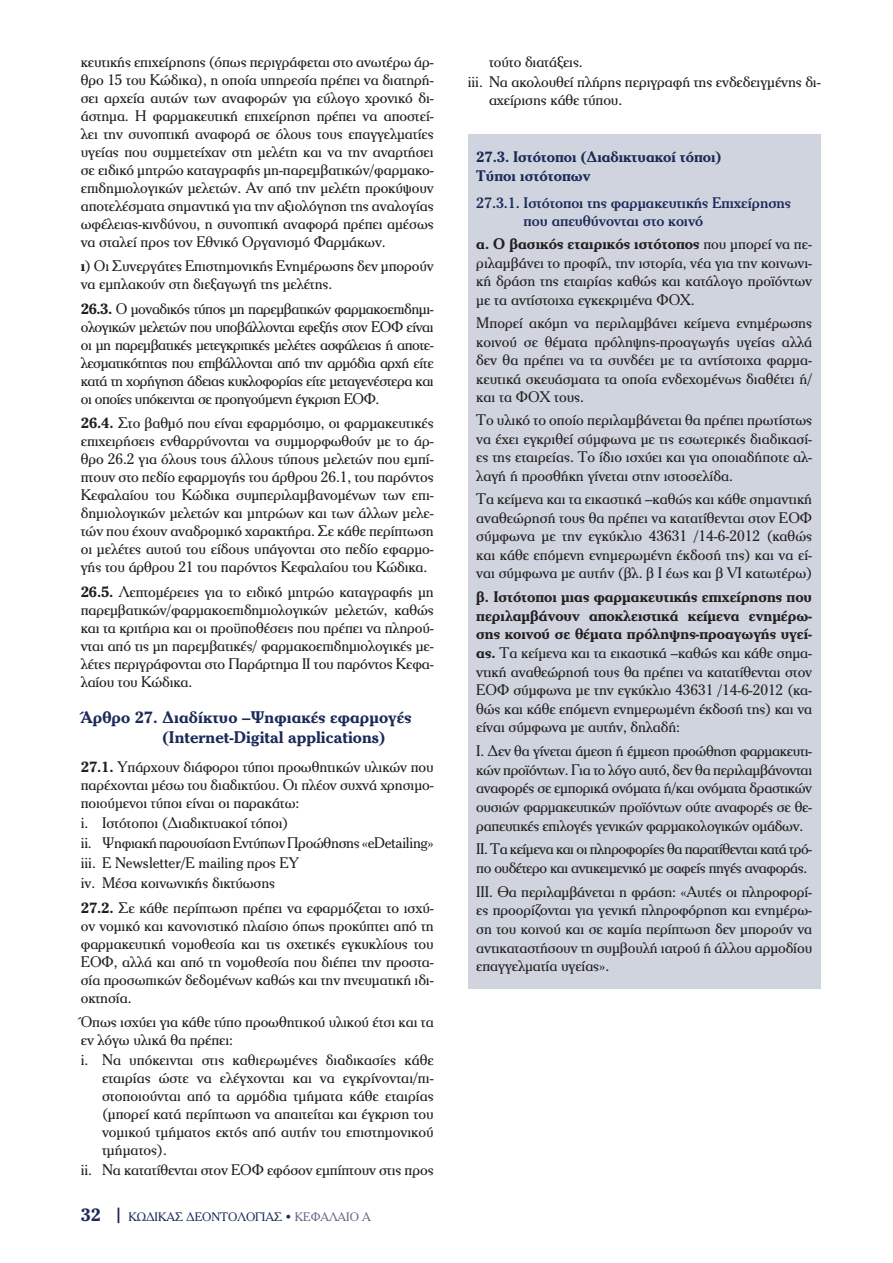
<style>
.page{position:relative;width:893px;height:1263px;background:#fff}
.page>*{position:absolute;margin:0;border:0;box-sizing:border-box;transform-origin:0 0}
.t1{font:700 16.5px/19.8px "PF Cheltenham";color:#1b2a58}
.t2{font:15px/18px "PF Cheltenham";letter-spacing:-.005em;color:#231f20;text-align:justify}
.t3{font:15px/18.6px "PF Cheltenham";letter-spacing:-.03em;color:#231f20}
.t4{font:500 15px/18.6px "PF Cheltenham";letter-spacing:-.005em;color:#1b2a58}
.t5{font:700 15px/18.6px "PF Cheltenham";letter-spacing:-.005em;color:#1b2a58}
.t6{font:12px "PF Cheltenham";color:#1b2a58}
.s1{font-weight:700}
.s2{font-weight:700;font-size:18px}
.s3{color:#656587}
</style>
<div class="page">
<div style="left:468px;top:134px;width:353px;height:854px;background:#cfd4de"></div>
<p class="t2" style="left:81px;top:53px;width:354px">κευτικής επιχείρησης (όπως περιγράφεται στο ανωτέρω άρ&shy;θρο 15 του Κώδικα), η οποία υπηρεσία πρέπει να διατηρή&shy;σει αρχεία αυτών των αναφορών για εύλογο χρονικό δι&shy;άστηµα. Η φαρµακευτική επιχείρηση πρέπει να αποστεί&shy;λει την συνοπτική αναφορά σε όλους τους επαγγελµατίες υγείας που συµµετείχαν στη µελέτη και να την αναρτήσει σε ειδικό µητρώο καταγραφής µη-παρεµβατικών/φαρµακο&shy;επιδηµιολογικών µελετών. Αν από την µελέτη προκύψουν αποτελέσµατα σηµαντικά για την αξιολόγηση της αναλογίας ωφέλειας-κινδύνου, η συνοπτική αναφορά πρέπει αµέσως να σταλεί προς τον Εθνικό Οργανισµό Φαρµάκων.</p>
<p class="t2" style="left:81px;top:257px;width:354px"><span class="s1">ι</span>) Οι Συνεργάτες Επιστηµονικής Ενηµέρωσης δεν µπορούν να εµπλακούν στη διεξαγωγή της µελέτης.</p>
<p class="t2" style="left:81px;top:299px;width:354px"><span class="s1">26.3.</span> Ο µοναδικός τύπος µη παρεµβατικών φαρµακοεπιδηµι&shy;ολογικών µελετών που υποβάλλονται εφεξής στον ΕΟΦ είναι οι µη παρεµβατικές µετεγκριτικές µελέτες ασφάλειας ή αποτε&shy;λεσµατικότητας που επιβάλλονται από την αρµόδια αρχή είτε κατά τη χορήγηση άδειας κυκλοφορίας είτε µεταγενέστερα και οι οποίες υπόκεινται σε προηγούµενη έγκριση ΕΟΦ.</p>
<p class="t2" style="left:81px;top:414px;width:354px"><span class="s1">26.4.</span> Στο βαθµό που είναι εφαρµόσιµο, οι φαρµακευτικές επιχειρήσεις ενθαρρύνονται να συµµορφωθούν µε το άρ&shy;θρο 26.2 για όλους τους άλλους τύπους µελετών που εµπί&shy;πτουν στο πεδίο εφαρµογής του άρθρου 26.1, του παρόντος Κεφαλαίου του Κώδικα συµπεριλαµβανοµένων των επι&shy;δηµιολογικών µελετών και µητρώων και των άλλων µελε&shy;τών που έχουν αναδροµικό χαρακτήρα. Σε κάθε περίπτωση οι µελέτες αυτού του είδους υπάγονται στο πεδίο εφαρµο&shy;γής του άρθρου 21 του παρόντος Κεφαλαίου του Κώδικα.</p>
<p class="t2" style="left:81px;top:582px;width:354px"><span class="s1">26.5.</span> Λεπτοµέρειες για το ειδικό µητρώο καταγραφής µη παρεµβατικών/φαρµακοεπιδηµιολογικών µελετών, καθώς και τα κριτήρια και οι προϋποθέσεις που πρέπει να πληρού&shy;νται από τις µη παρεµβατικές/ φαρµακοεπιδηµιολογικές µε&shy;λέτες περιγράφονται στο Παράρτηµα ΙΙ του παρόντος Κεφα&shy;λαίου του Κώδικα.</p>
<p class="t1" style="left:162px;top:707px;width:251px;text-indent:-81px">Άρθρο 27. ∆ιαδίκτυο –Ψηφιακές εφαρµογές (Internet-Digital applications)</p>
<p class="t2" style="left:81px;top:757px;width:354px"><span class="s1">27.1.</span> Υπάρχουν διάφοροι τύποι προωθητικών υλικών που παρέχονται µέσω του διαδικτύου. Οι πλέον συχνά χρησιµο&shy;ποιούµενοι τύποι είναι οι παρακάτω:</p>
<p class="t2" style="left:81px;top:812px;width:354px;line-height:20.1px;text-align:left">i. Ιστότοποι (∆ιαδικτυακοί τόποι)<br>ii. Ψηφιακή παρουσίαση Εντύπων Προώθησης «eDetailing» iii. E Newsletter/E mailing προς ΕΥ<br>iv. Μέσα κοινωνικής δικτύωσης</p>
<p class="t2" style="left:81px;top:898px;width:354px"><span class="s1">27.2.</span> Σε κάθε περίπτωση πρέπει να εφαρµόζεται το ισχύ&shy;ον νοµικό και κανονιστικό πλαίσιο όπως προκύπτει από τη φαρµακευτική νοµοθεσία και τις σχετικές εγκυκλίους του ΕΟΦ, αλλά και από τη νοµοθεσία που διέπει την προστα&shy;σία προσωπικών δεδοµένων καθώς και την πνευµατική ιδι&shy;οκτησία.</p>
<p class="t2" style="left:81px;top:1013px;width:354px">Όπως ισχύει για κάθε τύπο προωθητικού υλικού έτσι και τα εν λόγω υλικά θα πρέπει:</p>
<p class="t2" style="left:102px;top:1051px;width:333px;text-indent:-21px">i. Να υπόκεινται στις καθιερωµένες διαδικασίες κάθε εταιρίας ώστε να ελέγχονται και να εγκρίνονται/πι&shy;στοποιούνται από τα αρµόδια τµήµατα κάθε εταιρίας (µπορεί κατά περίπτωση να απαιτείται και έγκριση του νοµικού τµήµατος εκτός από αυτήν του επιστηµονικού τµήµατος).</p>
<p class="t2" style="left:81px;top:1161px;width:354px">ii. Να κατατίθενται στον ΕΟΦ εφόσον εµπίπτουν στις προς</p>
<p class="t6" style="left:81px;top:1210px;width:291px"><span class="s2">32 |</span> ΚΩΔΙΚΑΣ ΔΕΟΝΤΟΛΟΓΙΑΣ <span class="s3">ΚΕΦΑΛΑΙΟ Α</span></p>
<p class="t2" style="left:468px;top:52px;width:354px;line-height:20.1px;text-indent:21px">τούτο διατάξεις.<br>iii. Να ακολουθεί πλήρης περιγραφή της ενδεδειγµένης δι-</p>
<p class="t2" style="left:489px;top:91px;width:135px">αχείρισης κάθε τύπου.</p>
<p class="t5" style="left:476px;top:147px;width:247px">27.3. Ιστότοποι (∆ιαδικτυακοί τόποι)<br>Τύποι ιστότοπων</p>
<p class="t4" style="left:524px;top:193px;width:269px;text-indent:-47px">27.3.1. Iστότοποι της φαρµακευτικής Επιχείρησης που απευθύνονται στο κοινό</p>
<p class="t2" style="left:476px;top:234px;width:337px;line-height:18.6px"><span class="s1">α. O βασικός εταιρικός ιστότοπος</span> που µπορεί να πε&shy;ριλαµβάνει το προφίλ, την ιστορία, νέα για την κοινωνι&shy;κή δράση της εταιρίας καθώς και κατάλογο προϊόντων µε τα αντίστοιχα εγκεκριµένα ΦΟΧ.</p>
<p class="t2" style="left:476px;top:313px;width:337px;line-height:18.6px">Μπορεί ακόµη να περιλαµβάνει κείµενα ενηµέρωσης κοινού σε θέµατα πρόληψης-προαγωγής υγείας αλλά δεν θα πρέπει να τα συνδέει µε τα αντίστοιχα φαρµα&shy;κευτικά σκευάσµατα τα οποία ενδεχοµένως διαθέτει ή/ και τα ΦΟΧ τους.</p>
<p class="t2" style="left:476px;top:410px;width:337px;line-height:18.6px">Το υλικό το οποίο περιλαµβάνεται θα πρέπει πρωτίστως να έχει εγκριθεί σύµφωνα µε τις εσωτερικές διαδικασί&shy;ες της εταιρείας. Το ίδιο ισχύει και για οποιαδήποτε αλ&shy;λαγή ή προσθήκη γίνεται στην ιστοσελίδα.</p>
<p class="t2" style="left:476px;top:489px;width:337px;line-height:18.6px">Τα κείµενα και τα εικαστικά –καθώς και κάθε σηµαντική αναθεώρησή τους θα πρέπει να κατατίθενται στον ΕΟΦ σύµφωνα µε την εγκύκλιο 43631 /14-6-2012 (καθώς και κάθε επόµενη ενηµερωµένη έκδοσή της) και να εί&shy;ναι σύµφωνα µε αυτήν (βλ. β Ι έως και β VI κατωτέρω)</p>
<p class="t2" style="left:476px;top:587px;width:337px;line-height:18.6px"><span class="s1">β. Iστότοποι µιας φαρµακευτικής επιχείρησης που περιλαµβάνουν αποκλειστικά κείµενα ενηµέρω&shy;σης κοινού σε θέµατα πρόληψης-προαγωγής υγεί&shy;ας.</span> Τα κείµενα και τα εικαστικά –καθώς και κάθε σηµα&shy;ντική αναθεώρησή τους θα πρέπει να κατατίθενται στον ΕΟΦ σύµφωνα µε την εγκύκλιο 43631 /14-6-2012 (κα&shy;θώς και κάθε επόµενη ενηµερωµένη έκδοσή της) και να είναι σύµφωνα µε αυτήν, δηλαδή:</p>
<p class="t2" style="left:476px;top:741px;width:337px;line-height:18.6px">Ι. ∆εν θα γίνεται άµεση ή έµµεση προώθηση φαρµακευτι&shy;κών προϊόντων. Για το λόγο αυτό, δεν θα περιλαµβάνονται αναφορές σε εµπορικά ονόµατα ή/και ονόµατα δραστικών ουσιών φαρµακευτικών προϊόντων ούτε αναφορές σε θε&shy;ραπευτικές επιλογές γενικών φαρµακολογικών οµάδων.</p>
<p class="t3" style="left:476px;top:840px;width:337px">ΙΙ. Τα κείµενα και οι πληροφορίες θα παρατίθενται κατά τρό&shy;πο ουδέτερο και αντικειµενικό µε σαφείς πηγές αναφοράς.</p>
<p class="t2" style="left:476px;top:882px;width:337px;line-height:18.6px">ΙΙΙ. Θα περιλαµβάνεται η φράση: «Αυτές οι πληροφορί&shy;ες προορίζονται για γενική πληροφόρηση και ενηµέρω&shy;ση του κοινού και σε καµία περίπτωση δεν µπορούν να αντικαταστήσουν τη συµβουλή ιατρού ή άλλου αρµοδίου επαγγελµατία υγείας».</p>
</div>
